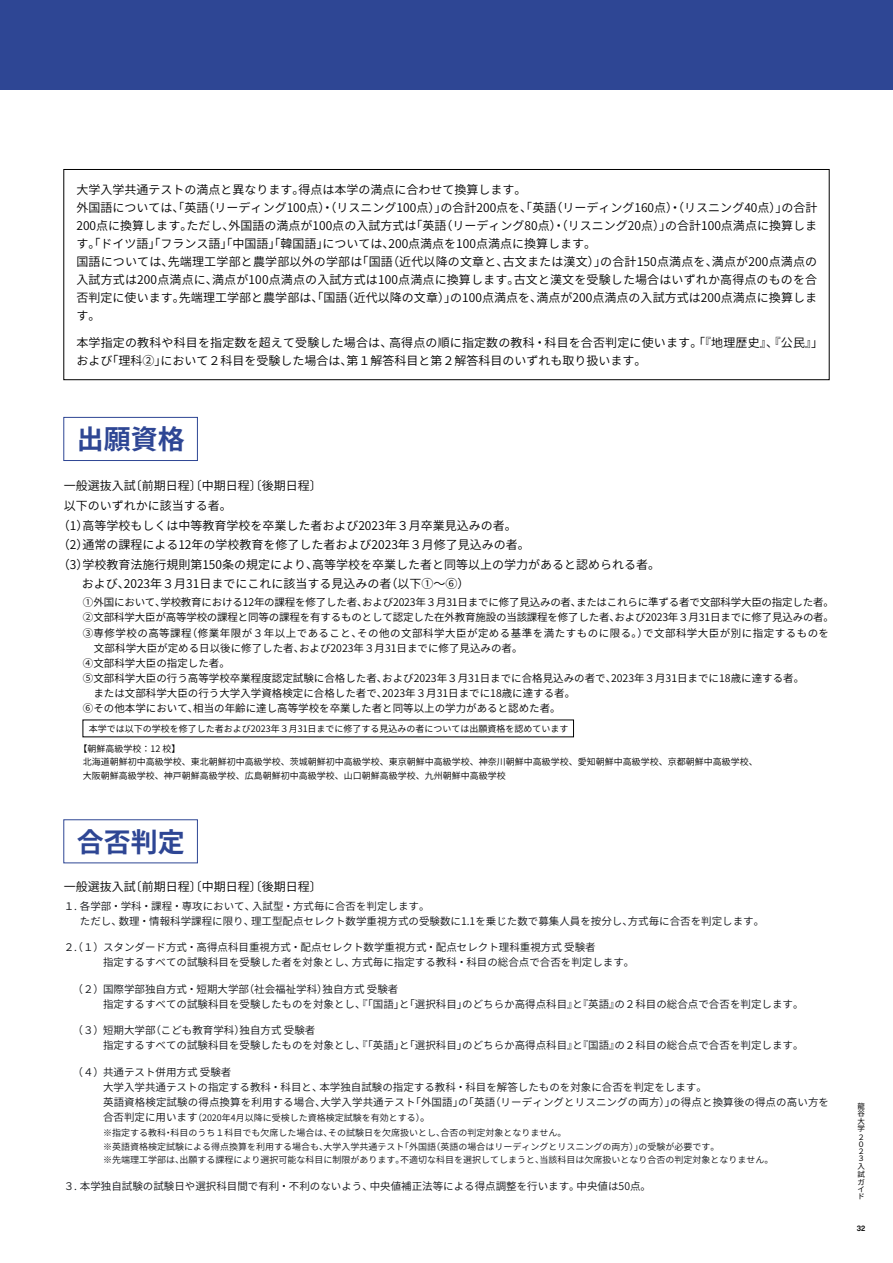
<style>
.page{position:relative;width:893px;height:1263px;background:#fff}
.page>*{position:absolute;margin:0;border:0;box-sizing:border-box;transform-origin:0 0}
.t1{font:700 27px "Noto Sans CJ Kjp";color:#2e4694}
.t2{font:600 12px/18px "Noto Sans CJ Kjp";color:#000001}
.t3{font:600 10.5px/15px "Noto Sans CJ Kjp";color:#101216}
.t4{font:600 10.5px "Noto Sans CJ Kjp";color:#000001}
.t5{font:600 10.5px "Noto Sans CJ Kjp";letter-spacing:-.02em;color:#000001}
.t6{font:600 10.5px "Noto Sans CJ Kjp";letter-spacing:.045em;color:#000001}
.t7{font:600 9px/13.5px "Noto Sans CJ Kjp";color:#101216}
.t8{font:600 9px/13.5px "Noto Sans CJ Kjp";color:#000001}
.t9{font:7.5px/7.5px "Noto Sans CJ Kjp";color:#000001;text-align:justify}
.t10{font:700 7.5px "Helvetica Now Display";color:#000001;scale:.93 1}
.s1{font-size:10.5px}
</style>
<div class="page">
<div style="left:0;top:0;width:893px;height:89px;background:#2e4694"></div>
<div style="left:64px;top:169px;width:765px;height:211px;border:1px solid #000001"></div>
<div style="left:63px;top:417px;width:135px;height:44px;border:1px solid #2e4694"></div>
<div style="left:63px;top:819px;width:135px;height:44px;border:1px solid #2e4694"></div>
<p class="t2" style="left:76px;top:181px;width:743px">大学入学共通テストの満点と異なります。得点は本学の満点に合わせて換算します。<br>外国語については、「英語（リーディング100点）・（リスニング100点）」の合計200点を、「英語（リーディング160点）・（リスニング40点）」の合計200点に換算します。ただし、外国語の満点が100点の入試方式は「英語（リーディング80点）・（リスニング20点）」の合計100点満点に換算します。「ドイツ語」「フランス語」「中国語」「韓国語」については、200点満点を100点満点に換算します。<br>国語については、先端理工学部と農学部以外の学部は「国語（近代以降の文章と、古文または漢文）」の合計150点満点を、満点が200点満点の入試方式は200点満点に、満点が100点満点の入試方式は100点満点に換算します。古文と漢文を受験した場合はいずれか高得点のものを合否判定に使います。先端理工学部と農学部は、「国語（近代以降の文章）」の100点満点を、満点が200点満点の入試方式は200点満点に換算します。</p>
<p class="t2" style="left:76px;top:334px;width:748px">本学指定の教科や科目を指定数を超えて受験した場合は、高得点の順に指定数の教科・科目を合否判定に使います。「『地理歴史』、『公民』」および「理科②」において２科目を受験した場合は、第１解答科目と第２解答科目のいずれも取り扱います。</p>
<h1 class="t1" style="left:77px;top:424px;width:109px">出願資格</h1>
<p class="t2" style="left:64px;top:476px;width:259px">一般選抜入試〔前期日程〕〔中期日程〕〔後期日程〕</p>
<p class="t2" style="left:64px;top:496px;width:170px">以下のいずれかに該当する者。</p>
<p class="t2" style="left:58px;top:516px;width:460px">（1）高等学校もしくは中等教育学校を卒業した者および2023年３月卒業見込みの者。</p>
<p class="t2" style="left:58px;top:536px;width:474px">（2）通常の課程による12年の学校教育を修了した者および2023年３月修了見込みの者。</p>
<p class="t2" style="left:58px;top:555px;width:604px">（3）学校教育法施行規則第150条の規定により、高等学校を卒業した者と同等以上の学力があると認められる者。</p>
<p class="t2" style="left:64px;top:575px;width:407px">　 および、2023年３月31日までにこれに該当する見込みの者（以下①～⑥）</p>
<p class="t5" style="left:83px;top:597px;width:753px">①外国において、学校教育における12年の課程を修了した者、および2023年３月31日までに修了見込みの者、またはこれらに準ずる者で文部科学大臣の指定した者。</p>
<p class="t4" style="left:83px;top:612px;width:753px">②文部科学大臣が高等学校の課程と同等の課程を有するものとして認定した在外教育施設の当該課程を修了した者、および2023年３月31日までに修了見込みの者。</p>
<p class="t6" style="left:83px;top:627px;width:748px">③専修学校の高等課程（修業年限が３年以上であること、その他の文部科学大臣が定める基準を満たすものに限る。）で文部科学大臣が別に指定するものを</p>
<p class="t4" style="left:94px;top:642px;width:430px">文部科学大臣が定める日以後に修了した者、および2023年３月31日までに修了見込みの者。</p>
<p class="t4" style="left:83px;top:657px;width:149px">④文部科学大臣の指定した者。</p>
<p class="t4" style="left:83px;top:672px;width:723px">⑤文部科学大臣の行う高等学校卒業程度認定試験に合格した者、および2023年３月31日までに合格見込みの者で、2023年３月31日までに18歳に達する者。</p>
<p class="t4" style="left:83px;top:687px;width:494px">　または文部科学大臣の行う大学入学資格検定に合格した者で、2023年３月31日までに18歳に達する者。</p>
<p class="t4" style="left:83px;top:702px;width:479px">⑥その他本学において、相当の年齢に達し高等学校を卒業した者と同等以上の学力があると認めた者。</p>
<p class="t8" style="left:83px;top:742px;width:677px;text-indent:-5px">【朝鮮高級学校：12 校】<br>北海道朝鮮初中高級学校、東北朝鮮初中高級学校、茨城朝鮮初中高級学校、東京朝鮮中高級学校、神奈川朝鮮中高級学校、愛知朝鮮中高級学校、京都朝鮮中高級学校、大阪朝鮮高級学校、神戸朝鮮高級学校、広島朝鮮初中高級学校、山口朝鮮高級学校、九州朝鮮中高級学校</p>
<p class="t8" style="left:89px;top:722px;width:481px">本学では以下の学校を修了した者および2023年３月31日までに修了する見込みの者については出願資格を認めています</p>
<h1 class="t1" style="left:77px;top:826px;width:109px">合否判定</h1>
<p class="t2" style="left:64px;top:878px;width:259px">一般選抜入試〔前期日程〕〔中期日程〕〔後期日程〕</p>
<p class="t3" style="left:80px;top:899px;width:686px;text-indent:-16px">１. 各学部・学科・課程・専攻において、入試型・方式毎に合否を判定します。<br>ただし、数理・情報科学課程に限り、理工型配点セレクト数学重視方式の受験数に1.1を乗じた数で募集人員を按分し、方式毎に合否を判定します。</p>
<p class="t3" style="left:64px;top:940px;width:15px">２.</p>
<p class="t3" style="left:103px;top:940px;width:533px;text-indent:-31px">（１）スタンダード方式・高得点科目重視方式・配点セレクト数学重視方式・配点セレクト理科重視方式 受験者<br>指定するすべての試験科目を受験した者を対象とし、方式毎に指定する教科・科目の総合点で合否を判定します。</p>
<p class="t3" style="left:103px;top:982px;width:702px;text-indent:-31px">（２）国際学部独自方式・短期大学部（社会福祉学科）独自方式 受験者<br>指定するすべての試験科目を受験したものを対象とし、『「国語」と「選択科目」のどちらか高得点科目』と『英語』の２科目の総合点で合否を判定します。</p>
<p class="t3" style="left:103px;top:1023px;width:702px;text-indent:-31px">（３）短期大学部（こども教育学科）独自方式 受験者<br>指定するすべての試験科目を受験したものを対象とし、『「英語」と「選択科目」のどちらか高得点科目』と『国語』の２科目の総合点で合否を判定します。</p>
<p class="t3" style="left:103px;top:1065px;width:727px;text-indent:-31px">（４）共通テスト併用方式 受験者<br>大学入学共通テストの指定する教科・科目と、本学独自試験の指定する教科・科目を解答したものを対象に合否を判定をします。<br>英語資格検定試験の得点換算を利用する場合、大学入学共通テスト「外国語」の「英語（リーディングとリスニングの両方）」の得点と換算後の得点の高い方を</p>
<p class="t7" style="left:103px;top:1111px;width:329px"><span class="s1">合否判定に用います</span>（2020年4月以降に受検した資格検定試験を有効とする）<span class="s1">。</span></p>
<p class="t7" style="left:103px;top:1126px;width:672px">※指定する教科・科目のうち１科目でも欠席した場合は、その試験日を欠席扱いとし、合否の判定対象となりません。<br>※英語資格検定試験による得点換算を利用する場合も、大学入学共通テスト「外国語（英語の場合はリーディングとリスニングの両方）」の受験が必要です。<br>※先端理工学部は、出願する課程により選択可能な科目に制限があります。不適切な科目を選択してしまうと、当該科目は欠席扱いとなり合否の判定対象となりません。</p>
<p class="t3" style="left:64px;top:1179px;width:589px">３. 本学独自試験の試験日や選択科目間で有利・不利のないよう、中央値補正法等による得点調整を行います。中央値は50点。</p>
<p class="t9" style="left:857px;top:1102px;width:9px">龍谷大学</p>
<p class="t9" style="left:857px;top:1134px;width:7px;line-height:6.9px">２<br>０<br>２<br>３</p>
<p class="t9" style="left:857px;top:1163px;width:9px">入試ガ</p>
<p class="t9" style="left:857px;top:1185px;width:8px;line-height:7.1px">イド</p>
<p class="t10" style="left:857px;top:1223px;width:11px">32</p>
</div>
